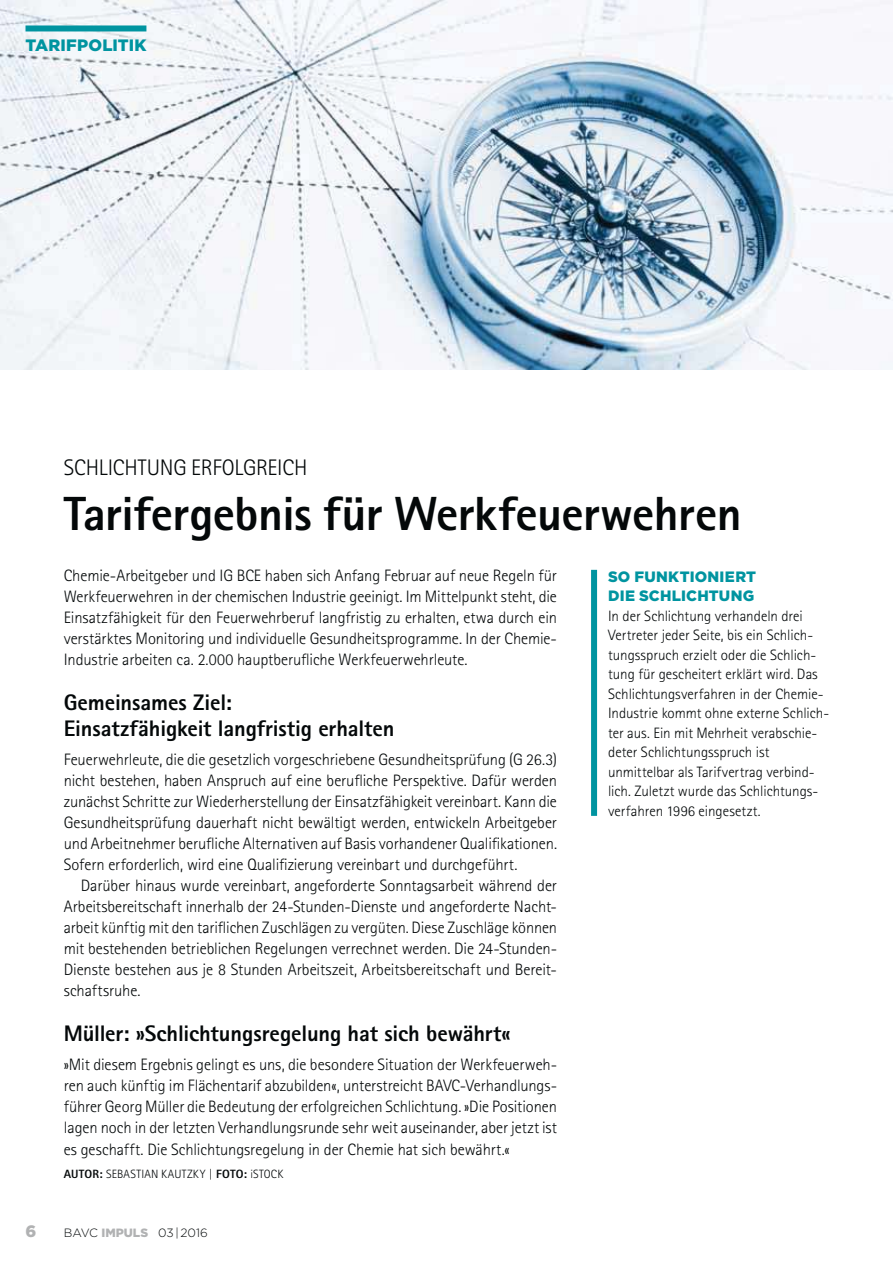
<style>
.page{position:relative;width:893px;height:1263px;background:#fff}
.page>*{position:absolute;margin:0;border:0;box-sizing:border-box;transform-origin:0 0}
.t1{font:800 48px "Rotis Sans Serif Std";letter-spacing:-.01em;color:#040809}
.t2{font:800 22.5px/25.5px "Rotis Sans Serif Std";letter-spacing:-.01em;color:#040809}
.t3{font:300 22.5px "Rotis Sans Serif Std";letter-spacing:-.015em;color:#040809}
.t4{font:300 16.5px/21px "Rotis Sans Serif Std";letter-spacing:-.005em;color:#040809;text-align:justify}
.t5{font:900 16.5px "Gotham";letter-spacing:.01em;color:#0094a0}
.t6{font:900 16.5px "Gotham";color:#b1b2b3}
.t7{font:300 15px/19.5px "Rotis Sans Serif Std";color:#040809}
.t8{font:900 15px/19.5px "Gotham";letter-spacing:.015em;color:#0094a0}
.t9{font:300 12px "Rotis Sans Serif Std";letter-spacing:.02em;color:#040809}
.t10{font:300 12px "Gotham";color:#040809}
.s1{font-weight:800}
.s2{font-weight:900;color:#b1b2b3}
</style>
<div class="page">
<img style="left:0;top:0;width:893px;height:370px">
<div style="left:26px;top:25px;width:120px;height:6px;background:#0094a0"></div>
<div style="left:591px;top:570px;width:6px;height:246px;background:#0094a0"></div>
<p class="t5" style="left:26px;top:39px;width:122px">TARIFPOLITIK</p>
<h2 class="t3" style="left:64px;top:459px;width:245px">SCHLICHTUNG ERFOLGREICH</h2>
<h1 class="t1" style="left:64px;top:496px;width:679px">Tarifergebnis für Werkfeuerwehren</h1>
<p class="t4" style="left:64px;top:567px;width:495px">Chemie-Arbeitgeber und IG BCE haben sich Anfang Februar auf neue Regeln für Werkfeuerwehren in der chemischen Industrie geeinigt. Im Mittelpunkt steht, die Einsatzfähigkeit für den Feuerwehrberuf langfristig zu erhalten, etwa durch ein verstärktes Monitoring und individuelle Gesundheitsprogramme. In der Chemie-Industrie arbeiten ca. 2.000 hauptberufliche Werkfeuerwehrleute.</p>
<h2 class="t2" style="left:64px;top:692px;width:332px">Gemeinsames Ziel:<br>Einsatzfähigkeit langfristig erhalten</h2>
<p class="t4" style="left:64px;top:751px;width:495px">Feuerwehrleute, die die gesetzlich vorgeschriebene Gesundheitsprüfung (G 26.3) nicht bestehen, haben Anspruch auf eine berufliche Perspektive. Dafür werden zunächst Schritte zur Wiederherstellung der Einsatzfähigkeit vereinbart. Kann die Gesundheitsprüfung dauerhaft nicht bewältigt werden, entwickeln Arbeitgeber und Arbeitnehmer berufliche Alternativen auf Basis vorhandener Qualifikationen.<br>Sofern erforderlich, wird eine Qualifizierung vereinbart und durchgeführt.</p>
<p class="t4" style="left:64px;top:877px;width:495px;text-indent:17px">Darüber hinaus wurde vereinbart, angeforderte Sonntagsarbeit während der Arbeitsbereitschaft innerhalb der 24-Stunden-Dienste und angeforderte Nacht&shy;arbeit künftig mit den tariflichen Zuschlägen zu vergüten. Diese Zuschläge können mit bestehenden betrieblichen Regelungen verrechnet werden. Die 24-Stunden-Dienste bestehen aus je 8 Stunden Arbeitszeit, Arbeitsbereitschaft und Bereit&shy;schaftsruhe.</p>
<h2 class="t2" style="left:64px;top:1023px;width:448px">Müller: »Schlichtungsregelung hat sich bewährt«</h2>
<p class="t4" style="left:64px;top:1056px;width:495px">»Mit diesem Ergebnis gelingt es uns, die besondere Situation der Werkfeuerweh&shy;ren auch künftig im Flächentarif abzubilden«, unterstreicht BAVC-Verhandlungs&shy;führer Georg Müller die Bedeutung der erfolgreichen Schlichtung. »Die Positionen lagen noch in der letzten Verhandlungsrunde sehr weit auseinander, aber jetzt ist es geschafft. Die Schlichtungsregelung in der Chemie hat sich bewährt.«</p>
<p class="t9" style="left:64px;top:1169px;width:221px"><span class="s1">AUTOR:</span> SEBASTIAN KAUTZKY | <span class="s1">FOTO:</span> iSTOCK</p>
<p class="t6" style="left:26px;top:1226px;width:12px">6</p>
<p class="t10" style="left:64px;top:1229px;width:145px">BAVC <span class="s2">IMPULS</span> 03-|-2016</p>
<p class="t8" style="left:608px;top:568px;width:150px">SO FUNKTIONIERT<br>DIE SCHLICHTUNG</p>
<p class="t7" style="left:608px;top:607px;width:223px">In der Schlichtung verhandeln drei Vertreter jeder Seite, bis ein Schlich&shy;tungsspruch erzielt oder die Schlich&shy;tung für gescheitert erklärt wird. Das Schlichtungsverfahren in der Chemie-Industrie kommt ohne externe Schlich&shy;ter aus. Ein mit Mehrheit verabschie&shy;deter Schlichtungsspruch ist unmittelbar als Tarifvertrag verbind&shy;lich. Zuletzt wurde das Schlichtungs&shy;verfahren 1996 eingesetzt.</p>
</div>
